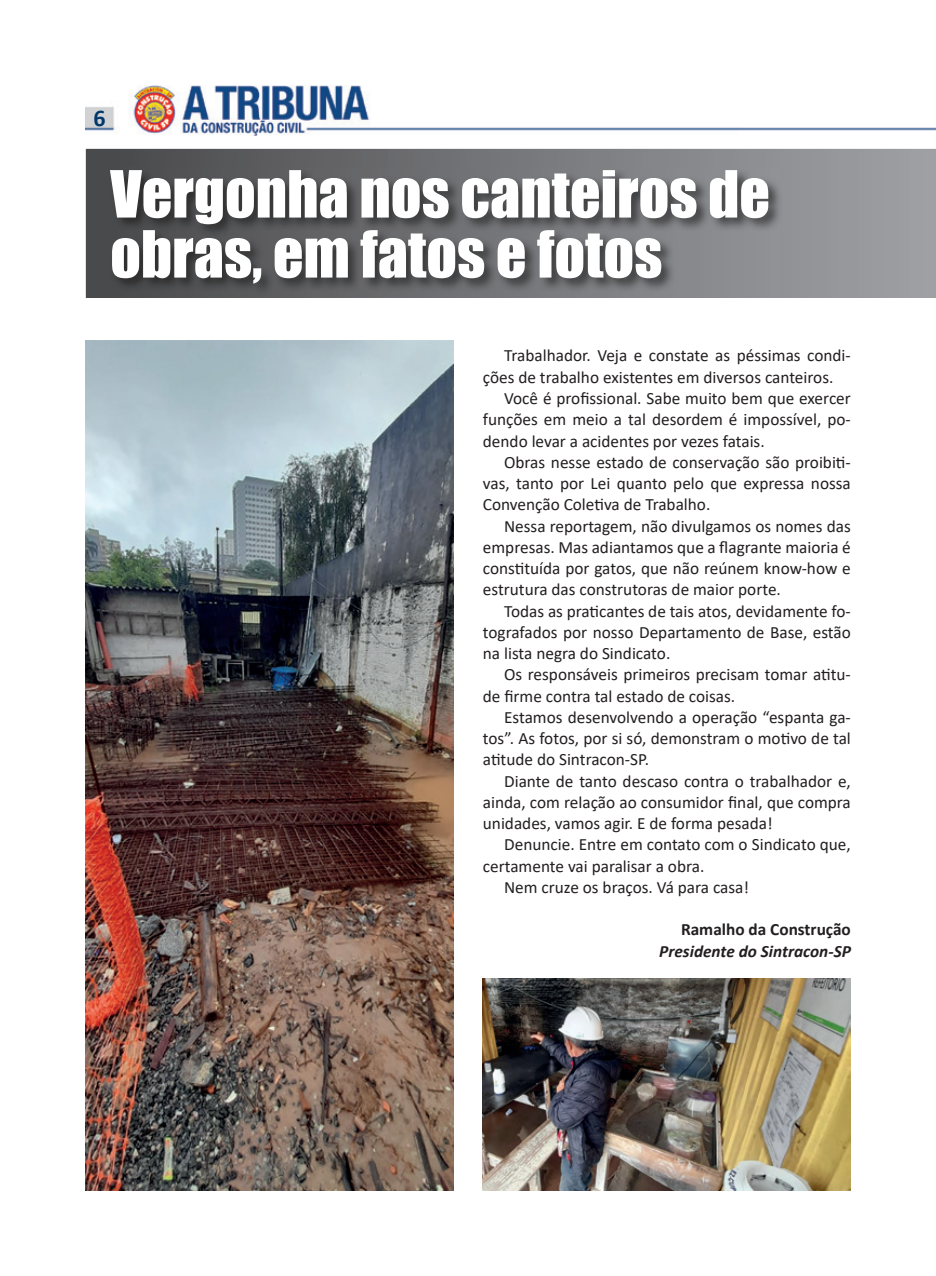
<style>
.page{position:relative;width:936px;height:1276px;background:#fff}
.page>*{position:absolute;margin:0;border:0;box-sizing:border-box;transform-origin:0 0}
.t1{font:60px/60px "Impact";color:#fff}
.t2{font:700 24px "Calibri";color:#00386a}
.t3{font:17.25px/21.3px "Calibri";color:#231f20;text-align:justify}
.t4{font:italic 700 17.25px "Calibri";color:#231f20}
.t5{font:700 17.25px "Calibri";color:#231f20}
</style>
<div class="page">
<img style="left:86px;top:85px;width:653px;height:50px">
<img style="left:739px;top:127px;width:196px;height:4px">
<svg style="left:86px;top:149px;width:849px;height:149px"></svg>
<img style="left:108px;top:168px;width:674px;height:129px">
<img style="left:86px;top:340px;width:367px;height:850px">
<img style="left:483px;top:978px;width:367px;height:212px">
<h2 class="t2" style="left:94px;top:101px;width:14px">6</h2>
<h1 class="t1" style="left:110px;top:162px;width:661px">Vergonha nos canteiros de obras, em fatos e fotos</h1>
<p class="t3" style="left:483px;top:345px;width:369px;text-indent:21px">Trabalhador. Veja e constate as péssimas condi&shy;ções de trabalho existentes em diversos canteiros.</p>
<p class="t3" style="left:483px;top:387px;width:369px;text-indent:21px">Você é profissional. Sabe muito bem que exercer funções em meio a tal desordem é impossível, po&shy;dendo levar a acidentes por vezes fatais.</p>
<p class="t3" style="left:483px;top:451px;width:369px;text-indent:21px">Obras nesse estado de conservação são proibiti&shy;vas, tanto por Lei quanto pelo que expressa nossa Convenção Coletiva de Trabalho.</p>
<p class="t3" style="left:483px;top:515px;width:369px;text-indent:21px">Nessa reportagem, não divulgamos os nomes das empresas. Mas adiantamos que a flagrante maioria é constituída por gatos, que não reúnem know-how e estrutura das construtoras de maior porte.</p>
<p class="t3" style="left:483px;top:600px;width:369px;text-indent:21px">Todas as praticantes de tais atos, devidamente fo&shy;tografados por nosso Departamento de Base, estão na lista negra do Sindicato.</p>
<p class="t3" style="left:483px;top:663px;width:369px;text-indent:21px">Os responsáveis primeiros precisam tomar atitu&shy;de firme contra tal estado de coisas.</p>
<p class="t3" style="left:483px;top:706px;width:369px;text-indent:21px">Estamos desenvolvendo a operação “espanta ga&shy;tos”. As fotos, por si só, demonstram o motivo de tal atitude do Sintracon-SP.</p>
<p class="t3" style="left:483px;top:770px;width:369px;text-indent:21px">Diante de tanto descaso contra o trabalhador e, ainda, com relação ao consumidor final, que compra unidades, vamos agir. E de forma pesada!</p>
<p class="t3" style="left:504px;top:833px;width:348px">Denuncie. Entre em contato com o Sindicato que,</p>
<p class="t3" style="left:483px;top:855px;width:223px">certamente vai paralisar a obra.</p>
<p class="t3" style="left:504px;top:876px;width:246px">Nem cruze os braços. Vá para casa!</p>
<p class="t5" style="left:681px;top:917px;width:171px">Ramalho da Construção</p>
<p class="t4" style="left:659px;top:938px;width:193px">Presidente do Sintracon-SP</p>
</div>
